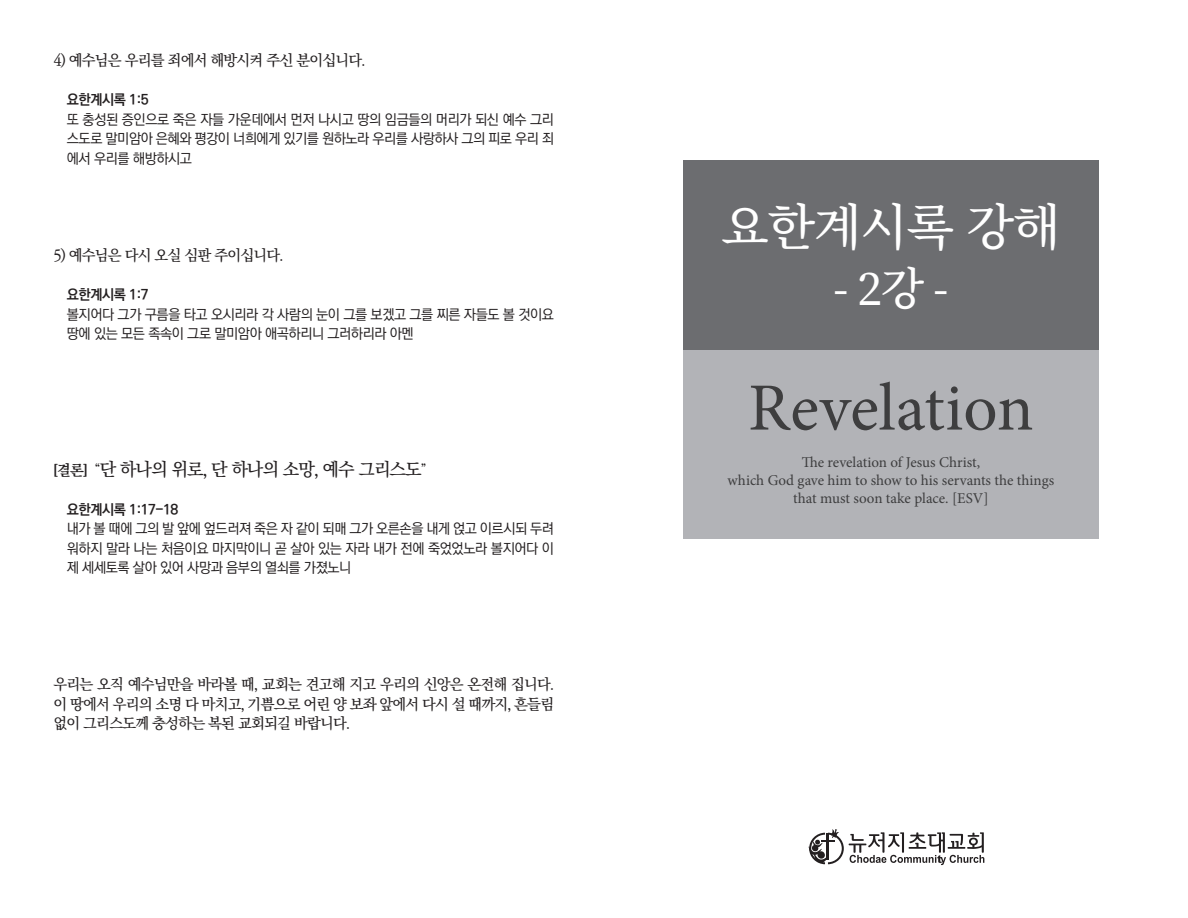
<style>
.page{position:relative;width:1188px;height:918px;background:#fff}
.page>*{position:absolute;margin:0;border:0;box-sizing:border-box;transform-origin:0 0}
.t1{font:67.5px "Minion Pro";color:#3e3e3f}
.t2{font:500 49.5px "Source Han Serif K";letter-spacing:-.03em;color:#fff}
.t3{font:500 45px "Source Han Serif K";color:#fff}
.t4{font:500 18px "Ko Pub World Batang";letter-spacing:-.05em;color:#231f20}
.t5{font:500 15px/19.5px "Ko Pub World Batang";letter-spacing:-.05em;color:#231f20;text-align:justify}
.t6{font:15px "Minion Pro";color:#3e3e3f}
.t7{font:500 14.25px/19.5px "Ko Pub World Dotum";letter-spacing:-.03em;color:#231f20;text-align:justify}
.t8{font:700 14.25px "Ko Pub World Dotum";letter-spacing:-.03em;color:#231f20}
.s1{font-weight:700;font-size:15px}
.s2{font-size:15px}
</style>
<div class="page">
<div style="left:683px;top:349px;width:416px;height:189px;background:#b2b3b7"></div>
<div style="left:683px;top:160px;width:416px;height:189px;background:#6c6d70"></div>
<svg style="left:808px;top:829px;width:176px;height:36px"></svg>
<p class="t5" style="left:53px;top:51px;width:314px">4) 예수님은 우리를 죄에서 해방시켜 주신 분이십니다.</p>
<p class="t8" style="left:67px;top:90px;width:83px">요한계시록 1:5</p>
<p class="t7" style="left:67px;top:110px;width:489px">또 충성된 증인으로 죽은 자들 가운데에서 먼저 나시고 땅의 임금들의 머리가 되신 예수 그리 스도로 말미암아 은혜와 평강이 너희에게 있기를 원하노라 우리를 사랑하사 그의 피로 우리 죄 에서 우리를 해방하시고</p>
<p class="t5" style="left:53px;top:246px;width:232px">5) 예수님은 다시 오실 심판 주이십니다.</p>
<p class="t8" style="left:67px;top:285px;width:83px">요한계시록 1:7</p>
<p class="t7" style="left:67px;top:305px;width:489px">볼지어다 그가 구름을 타고 오시리라 각 사람의 눈이 그를 보겠고 그를 찌른 자들도 볼 것이요 땅에 있는 모든 족속이 그로 말미암아 애곡하리니 그러하리라 아멘</p>
<p class="t4" style="left:53px;top:456px;width:375px"><span class="s1">[결론]</span> <span class="s2">“</span>단 하나의 위로, 단 하나의 소망, 예수 그리스도<span class="s2">”</span></p>
<p class="t8" style="left:67px;top:499px;width:113px">요한계시록 1:17-18</p>
<p class="t7" style="left:67px;top:520px;width:489px">내가 볼 때에 그의 발 앞에 엎드러져 죽은 자 같이 되매 그가 오른손을 내게 얹고 이르시되 두려 워하지 말라 나는 처음이요 마지막이니 곧 살아 있는 자라 내가 전에 죽었었노라 볼지어다 이 제 세세토록 살아 있어 사망과 음부의 열쇠를 가졌노니</p>
<p class="t5" style="left:53px;top:675px;width:502px">우리는 오직 예수님만을 바라볼 때, 교회는 견고해 지고 우리의 신앙은 온전해 집니다. 이 땅에서 우리의 소명 다 마치고, 기쁨으로 어린 양 보좌 앞에서 다시 설 때까지, 흔들림 없이 그리스도께 충성하는 복된 교회되길 바랍니다.</p>
<p class="t2" style="left:721px;top:199px;width:341px">요한계시록 강해</p>
<p class="t3" style="left:833px;top:263px;width:117px">- 2강 -</p>
<p class="t1" style="left:748px;top:363px;width:287px">Revelation</p>
<p class="t6" style="left:802px;top:453px;width:180px">The revelation of Jesus Christ,</p>
<p class="t6" style="left:728px;top:471px;width:328px">which God gave him to show to his servants the things</p>
<p class="t6" style="left:793px;top:489px;width:197px">that must soon take place. [ESV]</p>
</div>
